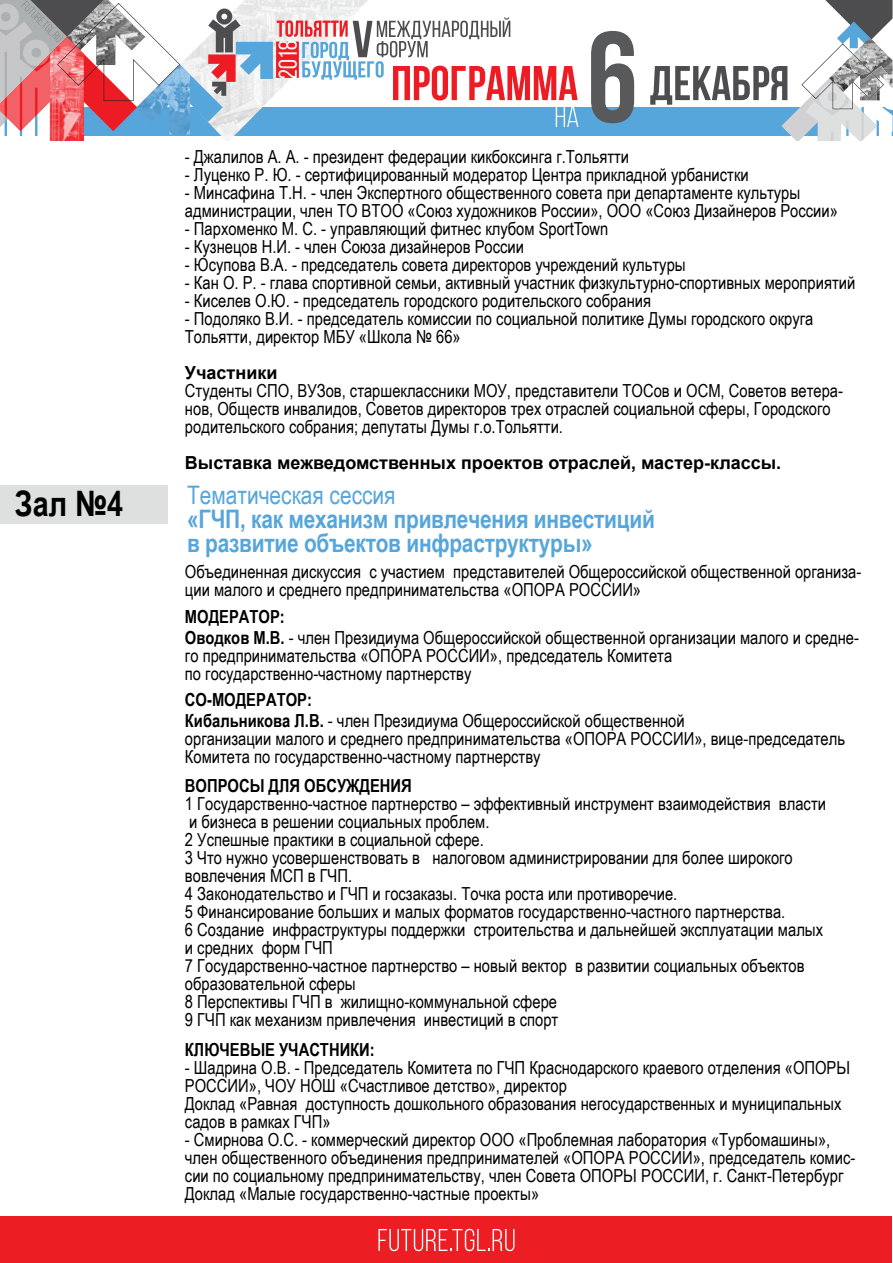
<style>
.page{position:relative;width:893px;height:1263px;background:#fff}
.page>*{position:absolute;margin:0;border:0;box-sizing:border-box;transform-origin:0 0}
.t1{font:700 129px "Bebas Neue";color:#58595b}
.t2{font:700 35.1px "Arial Narrow";color:#000}
.t3{font:700 25.5px/24px "Arial Narrow";letter-spacing:-.01em;color:#57a6db}
.t4{font:25.5px "Arial Narrow";color:#57a6db}
.t5{font:18px/18px "Arial Narrow";color:#000}
.t6{font:700 18px "Arial";color:#000}
.t7{font:700 18px "Arial Narrow";color:#000}
.s1{font-weight:700}
</style>
<div class="page">
<div style="left:0;top:107px;width:893px;height:29px;background:#57a6db"></div>
<svg style="left:650px;top:0;width:242px;height:141px"></svg>
<svg style="left:0;top:0;width:578px;height:141px"></svg>
<div style="left:1px;top:1217px;width:891px;height:46px;background:#ed1d24"></div>
<svg style="left:378px;top:1229px;width:136px;height:22px"></svg>
<div style="left:0;top:485px;width:168px;height:39px;background:#dee0e0"></div>
<h1 class="t1" style="left:587px;top:7px;width:53px">6</h1>
<p class="t5" style="left:185px;top:147px;width:446px">- Джалилов А. А. - президент федерации кикбоксинга г.Тольятти</p>
<p class="t5" style="left:185px;top:165px;width:565px">- Луценко Р. Ю. - сертифицированный модератор Центра прикладной урбанистки</p>
<p class="t5" style="left:185px;top:183px;width:654px">- Минсафина Т.Н. - член Экспертного общественного совета при департаменте культуры администрации, член ТО ВТОО «Союз художников России», ООО «Союз Дизайнеров России»</p>
<p class="t5" style="left:185px;top:219px;width:425px">- Пархоменко М. С. - управляющий фитнес клубом SportTown</p>
<p class="t5" style="left:185px;top:237px;width:341px">- Кузнецов Н.И. - член Союза дизайнеров России</p>
<p class="t5" style="left:185px;top:255px;width:502px">- Юсупова В.А. - председатель совета директоров учреждений культуры</p>
<p class="t5" style="left:185px;top:273px;width:672px">- Кан О. Р. - глава спортивной семьи, активный участник физкультурно-спортивных мероприятий</p>
<p class="t5" style="left:185px;top:291px;width:468px">- Киселев О.Ю. - председатель городского родительского собрания</p>
<p class="t5" style="left:185px;top:309px;width:630px">- Подоляко В.И. - председатель комиссии по социальной политике Думы городского округа<br>Тольятти, директор МБУ «Школа № 66»</p>
<p class="t6" style="left:185px;top:361px;width:94px">Участники</p>
<p class="t5" style="left:185px;top:381px;width:660px">Студенты СПО, ВУЗов, старшеклассники МОУ, представители ТОСов и ОСМ, Советов ветера&shy;нов, Обществ инвалидов, Советов директоров трех отраслей социальной сферы, Городского родительского собрания; депутаты Думы г.о.Тольятти.</p>
<p class="t6" style="left:185px;top:451px;width:598px">Выставка межведомственных проектов отраслей, мастер-классы.</p>
<h2 class="t2" style="left:15px;top:477px;width:110px">Зал №4</h2>
<h3 class="t4" style="left:187px;top:476px;width:210px">Тематическая сессия</h3>
<h3 class="t3" style="left:187px;top:506px;width:469px">«ГЧ П, как механизм привлечения инвестиций в развитие объектов инфраструктуры»</h3>
<p class="t5" style="left:185px;top:562px;width:678px">Объединенная дискуссия с участием представителей Общероссийской общественной организа&shy;ции малого и среднего предпринимательства «ОПОРА РОССИИ»</p>
<p class="t7" style="left:185px;top:603px;width:24px">Модератор</p>
<p class="t5" style="left:185px;top:606px;width:676px;line-height:21px;text-indent:95px"><span class="s1">:<br>Оводков М.В.</span> - член Президиума Общероссийской общественной организации малого и средне-</p>
<p class="t5" style="left:185px;top:646px;width:489px">го предпринимательства «ОПОРА РОССИИ», председатель Комитета по государственно-частному партнерству</p>
<p class="t7" style="left:185px;top:686px;width:39px">Со-модератор</p>
<p class="t5" style="left:185px;top:688px;width:501px;line-height:21px;text-indent:122px"><span class="s1">:<br>Кибальникова Л.В.</span> - член Президиума Общероссийской общественной</p>
<p class="t5" style="left:185px;top:729px;width:662px">организации малого и среднего предпринимательства «ОПОРА РОССИИ», вице-председатель<br>Комитета по государственно-частному партнерству</p>
<p class="t7" style="left:185px;top:772px;width:227px">ВОПРОСЫ ДЛЯ ОБСУЖДЕНИЯ</p>
<p class="t5" style="left:185px;top:794px;width:642px">1 Государственно-частное партнерство – эффективный инструмент взаимодействия власти и бизнеса в решении социальных проблем.<br>2 Успешные практики в социальной сфере.<br>3 Что нужно усовершенствовать в налоговом администрировании для более широкого вовлечения МСП в ГЧП.<br>4 Законодательство и ГЧП и госзаказы. Точка роста или противоречие.<br>5 Финансирование больших и малых форматов государственно-частного партнерства.<br>6 Создание инфраструктуры поддержки строительства и дальнейшей эксплуатации малых и средних форм ГЧП<br>7 Государственно-частное партнерство – новый вектор в развитии социальных объектов образовательной сферы<br>8 Перспективы ГЧП в жилищно-коммунальной сфере<br>9 ГЧП как механизм привлечения инвестиций в спорт</p>
<p class="t7" style="left:185px;top:1036px;width:125px">Ключевые участники</p>
<p class="t7" style="left:370px;top:1036px;width:6px">:</p>
<p class="t5" style="left:185px;top:1058px;width:667px">- Шадрина О.В. - Председатель Комитета по ГЧП Краснодарского краевого отделения «ОПОРЫ РОССИИ», ЧОУ НОШ «Счастливое детство», директор<br>Доклад «Равная доступность дошкольного образования негосударственных и муниципальных садов в рамках ГЧП»</p>
<p class="t5" style="left:185px;top:1130px;width:672px">- Смирнова О.С. - коммерческий директор ООО «Проблемная лаборатория «Турбомашины», член общественного объединения предпринимателей «ОПОРА РОССИИ», председатель комис&shy;сии по социальному предпринимательству, член Совета ОПОРЫ РОССИИ, г. Санкт-Петербург Доклад «Малые государственно-частные проекты»</p>
</div>
